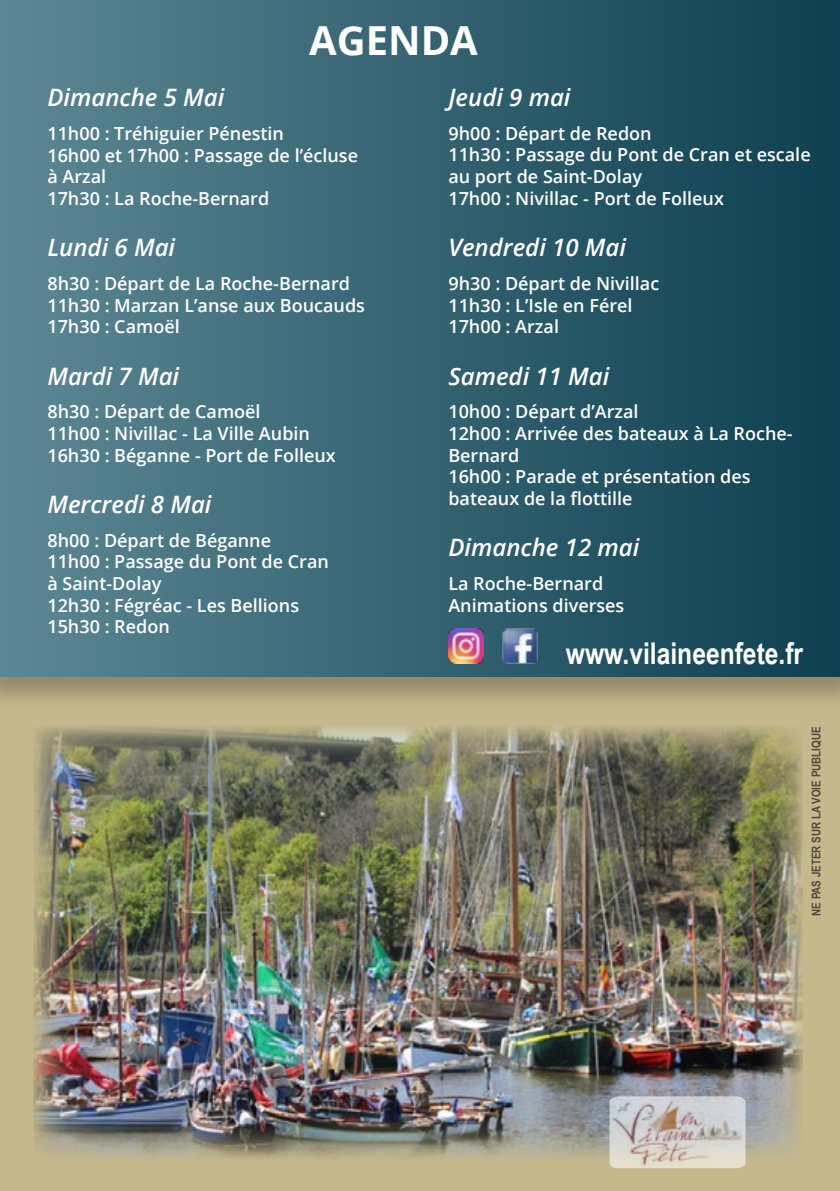
<style>
.page{position:relative;width:840px;height:1191px;background:#fff}
.page>*{position:absolute;margin:0;border:0;box-sizing:border-box;transform-origin:0 0}
.t1{font:700 40px "Open Sans";color:#fff}
.t2{font:700 30px "Arial Narrow";color:#fff}
.t3{font:italic 600 24px "Open Sans";color:#fff}
.t4{font:600 18px/21.6px "Open Sans";color:#fff}
.t5{font:700 12px "Arial Narrow";color:#50473d}
</style>
<div class="page">
<div style="left:0;top:676px;width:839px;height:515px;background:#c5b88c"></div>
<div style="left:0;top:0;width:839px;height:711px;background:#000;opacity:.25"></div>
<div style="left:0;top:0;width:839px;height:676px;background:linear-gradient(to right,#5d8794,#0e3f50)"></div>
<img style="left:33px;top:726px;width:769px;height:433px">
<img style="left:609px;top:1096px;width:136px;height:72px">
<img style="left:448px;top:628px;width:35px;height:35px">
<img style="left:502px;top:628px;width:35px;height:35px">
<h1 class="t1" style="left:309px;top:12px;width:170px">AGENDA</h1>
<h3 class="t3" style="left:448px;top:81px;width:124px">Jeudi 9 mai</h3>
<p class="t4" style="left:448px;top:122px;width:363px">9h00 : Départ de Redon<br>11h30 : Passage du Pont de Cran et escale au port de Saint-Dolay<br>17h00 : Nivillac - Port de Folleux</p>
<h3 class="t3" style="left:448px;top:231px;width:179px">Vendredi 10 Mai</h3>
<p class="t4" style="left:448px;top:272px;width:212px">9h30 : Départ de Nivillac<br>11h30 : L’Isle en Férel<br>17h00 : Arzal</p>
<h3 class="t3" style="left:448px;top:359px;width:162px">Samedi 11 Mai</h3>
<p class="t4" style="left:448px;top:401px;width:345px">10h00 : Départ d’Arzal<br>12h00 : Arrivée des bateaux à La Roche-<br>Bernard<br>16h00 : Parade et présentation des bateaux de la flottille</p>
<h3 class="t3" style="left:448px;top:531px;width:192px">Dimanche 12 mai</h3>
<p class="t4" style="left:448px;top:572px;width:177px">La Roche-Bernard<br>Animations diverses</p>
<h2 class="t2" style="left:565px;top:630px;width:239px">www.vilaineenfete.fr</h2>
<h3 class="t3" style="left:47px;top:81px;width:178px">Dimanche 5 Mai</h3>
<p class="t4" style="left:47px;top:122px;width:312px">11h00 : Tréhiguier Pénestin<br>16h00 et 17h00 : Passage de l’écluse à Arzal<br>17h30 : La Roche-Bernard</p>
<h3 class="t3" style="left:47px;top:231px;width:129px">Lundi 6 Mai</h3>
<p class="t4" style="left:47px;top:272px;width:319px">8h30 : Départ de La Roche-Bernard<br>11h30 : Marzan L’anse aux Boucauds<br>17h30 : Camoël</p>
<h3 class="t3" style="left:47px;top:359px;width:133px">Mardi 7 Mai</h3>
<p class="t4" style="left:47px;top:401px;width:290px">8h30 : Départ de Camoël<br>11h00 : Nivillac - La Ville Aubin<br>16h30 : Béganne - Port de Folleux</p>
<h3 class="t3" style="left:47px;top:488px;width:165px">Mercredi 8 Mai</h3>
<p class="t4" style="left:47px;top:529px;width:283px">8h00 : Départ de Béganne<br>11h00 : Passage du Pont de Cran à Saint-Dolay<br>12h30 : Fégréac - Les Bellions<br>15h30 : Redon</p>
<p class="t5" style="left:806px;top:916px;width:191px;rotate:-90deg">NE PAS JETER SUR LA VOIE PUBLIQUE</p>
</div>
